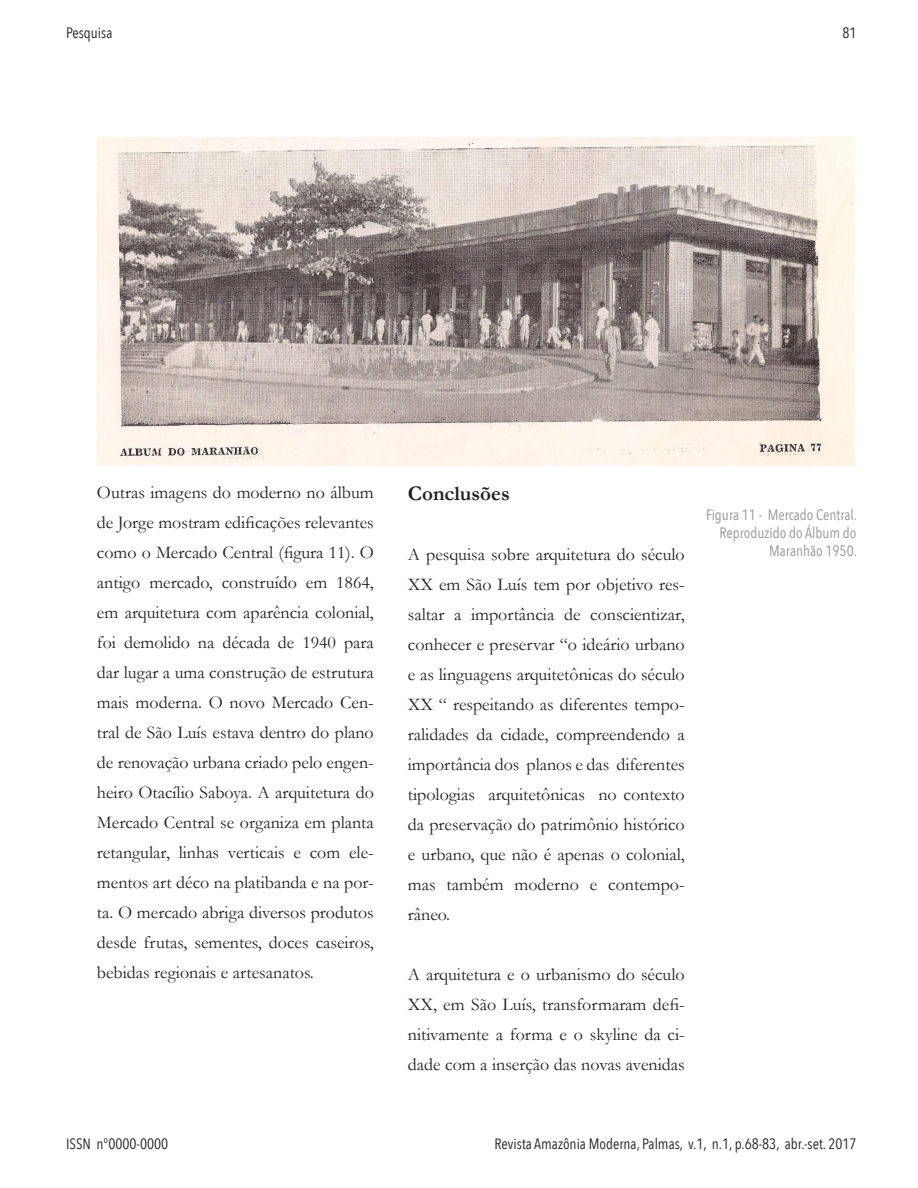
<style>
.page{position:relative;width:918px;height:1188px;background:#fff}
.page>*{position:absolute;margin:0;border:0;box-sizing:border-box;transform-origin:0 0}
.t1{font:700 21px "Garamond";color:#231f20}
.t2{font:18px/30px "Garamond";color:#231f20;text-align:justify}
.t3{font:15px "Avenir Next Condensed";color:#231f20}
.t4{font:15px/18px "Avenir Next Condensed";color:#939598;text-align:right}
</style>
<div class="page">
<img style="left:97px;top:137px;width:757px;height:328px">
<p class="t3" style="left:66px;top:20px;width:48px">Pesquisa</p>
<p class="t3" style="left:842px;top:20px;width:16px">81</p>
<p class="t2" style="left:97px;top:477px;width:278px">Outras imagens do moderno no álbum de Jorge mostram edificações relevantes como o Mercado Central (figura 11). O antigo mercado, construído em 1864, em arquitetura com aparência colonial, foi demolido na década de 1940 para dar lugar a uma construção de estrutura mais moderna. O novo Mercado Cen&shy;tral de São Luís estava dentro do plano de renovação urbana criado pelo engen&shy;heiro Otacílio Saboya. A arquitetura do Mercado Central se organiza em planta retangular, linhas verticais e com ele&shy;mentos art déco na platibanda e na por&shy;ta. O mercado abriga diversos produtos desde frutas, sementes, doces caseiros, bebidas regionais e artesanatos.</p>
<p class="t1" style="left:408px;top:479px;width:103px">Conclusões</p>
<p class="t2" style="left:408px;top:539px;width:278px">A pesquisa sobre arquitetura do século XX em São Luís tem por objetivo res&shy;saltar a importância de conscientizar, conhecer e preservar “o ideário urbano e as linguagens arquitetônicas do século XX “ respeitando as diferentes tempo&shy;ralidades da cidade, compreendendo a importância dos planos e das diferentes tipologias arquitetônicas no contexto da preservação do patrimônio histórico e urbano, que não é apenas o colonial, mas também moderno e contempo&shy;râneo.</p>
<p class="t2" style="left:408px;top:959px;width:278px">A arquitetura e o urbanismo do século XX, em São Luís, transformaram defi&shy;nitivamente a forma e o skyline da ci&shy;dade com a inserção das novas avenidas</p>
<p class="t4" style="left:706px;top:505px;width:153px">Figura 11 - Mercado Central.<br>Reproduzido do Álbum do<br>Maranhão 1950.</p>
<p class="t3" style="left:66px;top:1131px;width:104px">ISSN n°0000-0000</p>
<p class="t3" style="left:495px;top:1131px;width:363px">Revista Amazônia Moderna, Palmas, v.1, n.1, p.68-83, abr.-set. 2017</p>
</div>
